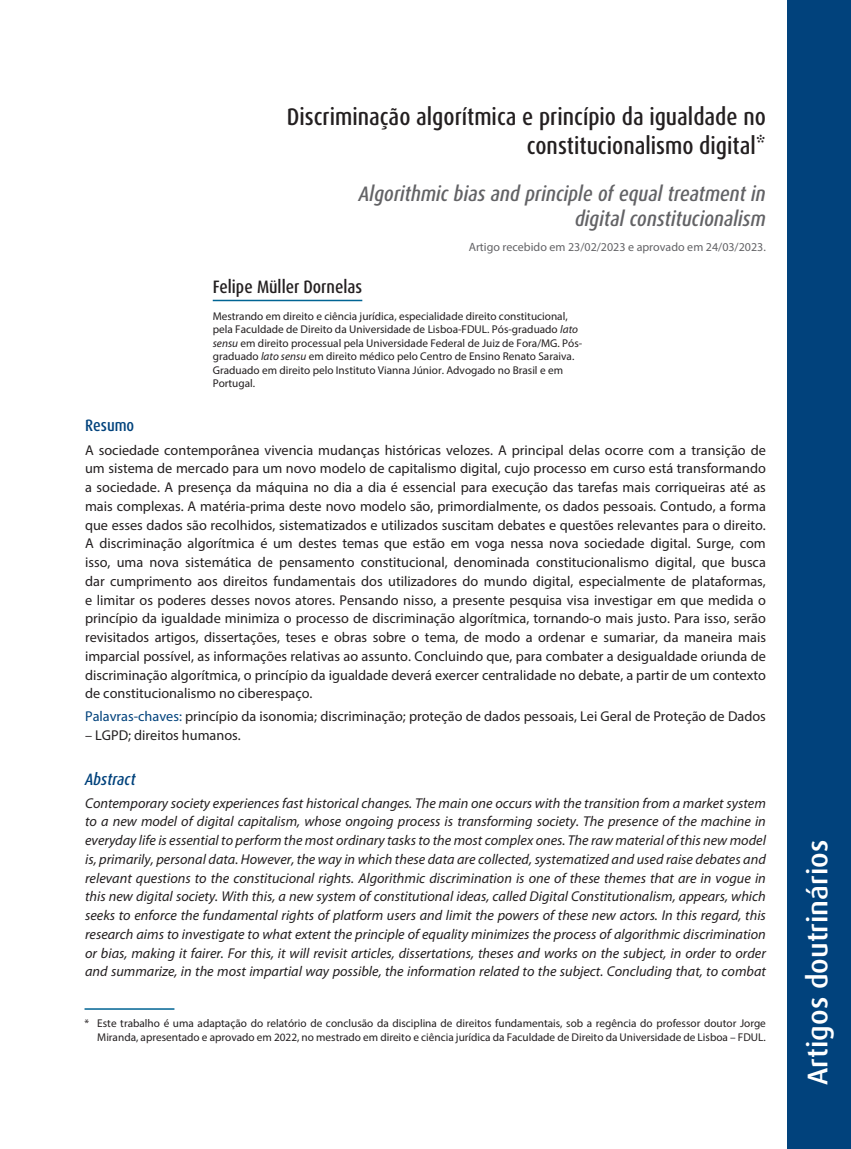
<style>
.page{position:relative;width:851px;height:1149px;background:#fff}
.page>*{position:absolute;margin:0;border:0;box-sizing:border-box;transform-origin:0 0}
.t1{font:500 28.5px "Dax Pro";color:#fff}
._00_-_TÍTULO{font:500 condensed 24px/28.8px "Dax Pro";color:#231f20;text-align:right}
._01_-_Título_em_ingl{font:italic 500 condensed 21px/25.2px "Dax Pro";color:#636366;text-align:right}
._02_-_AUTOR{font:500 condensed 18px "Dax Pro";color:#231f20}
._07_-_ABSTRACT{font:italic 500 condensed 16.5px "Dax Pro";color:#01427c}
._05_-_RESUMO{font:500 condensed 16.5px "Dax Pro";color:#01427c}
._06_-_TEXTO_RESUMO{font:14.25px/18.8px "Myriad Pro";color:#231f20;text-align:justify}
._08_-_TEXTO_RESUMO_A{font:italic 14.25px/18.8px "Myriad Pro";color:#231f20;text-align:justify}
._03_-_Artigo_Recebid{font:12px "Myriad Pro";color:#636366}
._04_-_BIOGRAFIA{font:11.25px/13.5px "Myriad Pro";color:#231f20}
._17_-_NOTA_fio_acima{font:11.25px/14.2px "Myriad Pro";color:#231f20;text-align:right}
.s1{font-style:italic}
.s2{color:#01427c}
</style>
<div class="page">
<div style="left:787px;top:0;width:63px;height:1148px;background:#01427c"></div>
<hr style="left:213px;top:299px;width:149px;height:2px;background:#006494">
<hr style="left:84px;top:1007px;width:90px;height:2px;background:#006494">
<p class="_00_-_TÍTULO" style="left:287px;top:103px;width:480px">Discriminação algorítmica e princípio da igualdade no constitucionalismo digital*</p>
<p class="_01_-_Título_em_ingl" style="left:359px;top:181px;width:408px">Algorithmic bias and principle of equal treatment in digital constitucionalism</p>
<p class="_03_-_Artigo_Recebid" style="left:468px;top:239px;width:299px">Artigo recebido em 23/02/2023 e aprovado em 24/03/2023.</p>
<p class="_02_-_AUTOR" style="left:213px;top:275px;width:151px">Felipe Müller Dornelas</p>
<p class="_04_-_BIOGRAFIA" style="left:213px;top:309px;width:371px">Mestrando em direito e ciência jurídica, especialidade direito constitucional, pela Faculdade de Direito da Universidade de Lisboa-FDUL. Pós-graduado <span class="s1">lato sensu</span> em direito processual pela Universidade Federal de Juiz de Fora/MG. Pós&shy;graduado <span class="s1">lato sensu</span> em direito médico pelo Centro de Ensino Renato Saraiva.<br>Graduado em direito pelo Instituto Vianna Júnior. Advogado no Brasil e em Portugal.</p>
<p class="_05_-_RESUMO" style="left:85px;top:415px;width:51px">Resumo</p>
<p class="_06_-_TEXTO_RESUMO" style="left:85px;top:440px;width:682px">A sociedade contemporânea vivencia mudanças históricas velozes. A principal delas ocorre com a transição de um sistema de mercado para um novo modelo de capitalismo digital, cujo processo em curso está transformando a sociedade. A presença da máquina no dia a dia é essencial para execução das tarefas mais corriqueiras até as mais complexas. A matéria-prima deste novo modelo são, primordialmente, os dados pessoais. Contudo, a forma que esses dados são recolhidos, sistematizados e utilizados suscitam debates e questões relevantes para o direito.<br>A discriminação algorítmica é um destes temas que estão em voga nessa nova sociedade digital. Surge, com isso, uma nova sistemática de pensamento constitucional, denominada constitucionalismo digital, que busca dar cumprimento aos direitos fundamentais dos utilizadores do mundo digital, especialmente de plataformas, e limitar os poderes desses novos atores. Pensando nisso, a presente pesquisa visa investigar em que medida o princípio da igualdade minimiza o processo de discriminação algorítmica, tornando-o mais justo. Para isso, serão revisitados artigos, dissertações, teses e obras sobre o tema, de modo a ordenar e sumariar, da maneira mais imparcial possível, as informações relativas ao assunto. Concluindo que, para combater a desigualdade oriunda de discriminação algorítmica, o princípio da igualdade deverá exercer centralidade no debate, a partir de um contexto de constitucionalismo no ciberespaço.</p>
<p class="_06_-_TEXTO_RESUMO" style="left:85px;top:707px;width:682px"><span class="s2">Palavras-chaves:</span> princípio da isonomia; discriminação; proteção de dados pessoais, Lei Geral de Proteção de Dados</p>
<p class="_06_-_TEXTO_RESUMO" style="left:85px;top:725px;width:157px">– LGPD; direitos humanos.</p>
<p class="_07_-_ABSTRACT" style="left:85px;top:768px;width:52px">Abstract</p>
<p class="_08_-_TEXTO_RESUMO_A" style="left:85px;top:793px;width:682px">Contemporary society experiences fast historical changes. The main one occurs with the transition from a market system to a new model of digital capitalism, whose ongoing process is transforming society. The presence of the machine in everyday life is essential to perform the most ordinary tasks to the most complex ones. The raw material of this new model is, primarily, personal data. However, the way in which these data are collected, systematized and used raise debates and relevant questions to the constitucional rights. Algorithmic discrimination is one of these themes that are in vogue in this new digital society. With this, a new system of constitutional ideas, called Digital Constitutionalism, appears, which seeks to enforce the fundamental rights of platform users and limit the powers of these new actors. In this regard, this research aims to investigate to what extent the principle of equality minimizes the process of algorithmic discrimination or bias, making it fairer. For this, it will revisit articles, dissertations, theses and works on the subject, in order to order and summarize, in the most impartial way possible, the information related to the subject. Concluding that, to combat</p>
<p class="_17_-_NOTA_fio_acima" style="left:84px;top:1015px;width:682px">* Este trabalho é uma adaptação do relatório de conclusão da disciplina de direitos fundamentais, sob a regência do professor doutor Jorge<br>Miranda, apresentado e aprovado em 2022, no mestrado em direito e ciência jurídica da Faculdade de Direito da Universidade de Lisboa – FDUL.</p>
<h1 class="t1" style="left:799px;top:1084px;width:247px;rotate:-90deg">Artigos doutrinários</h1>
</div>
